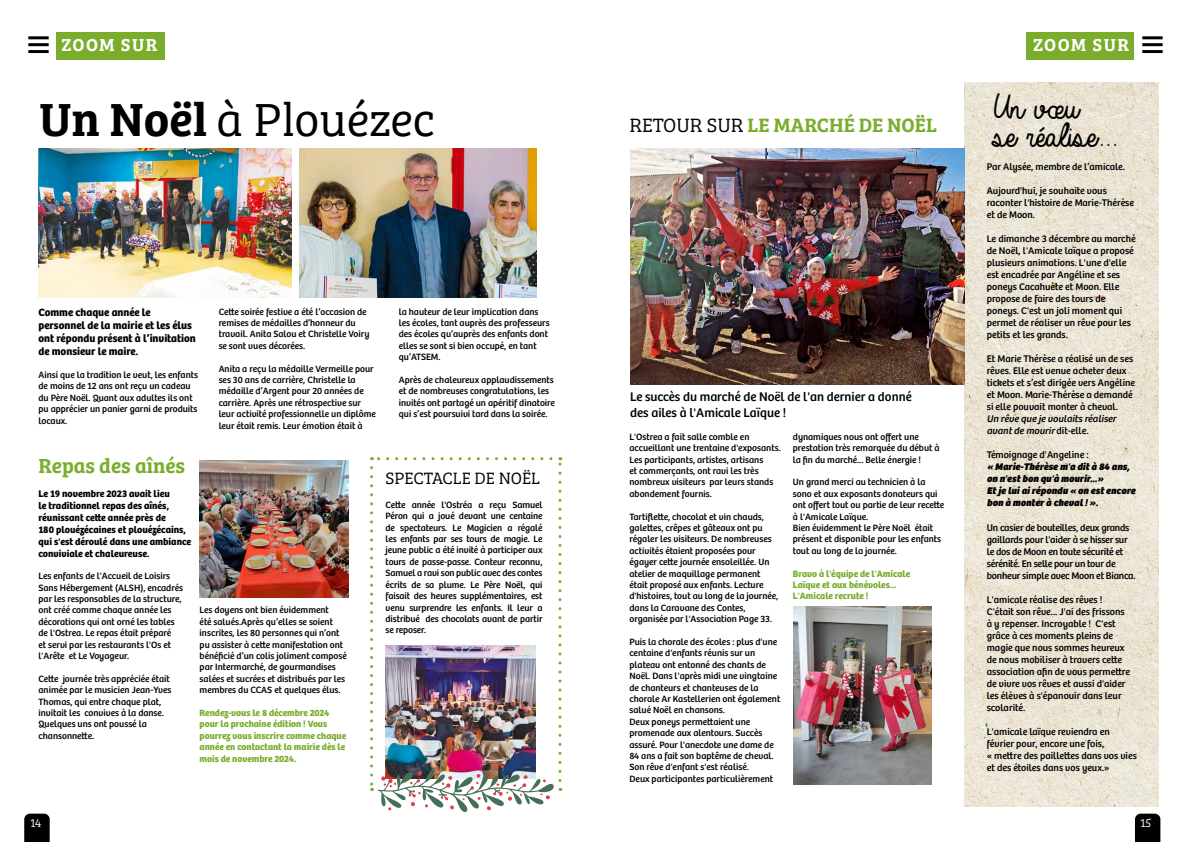
<style>
.page{position:relative;width:1191px;height:842px;background:#fff}
.page>*{position:absolute;margin:0;border:0;box-sizing:border-box;transform-origin:0 0}
.t1{font:300 48px "Bree Serif";color:#000}
.t2{font:36px/28px "Always In My Heart";color:#000}
.t3{font:600 21px "Bree Serif";color:#79ad2b}
.t4{font:600 20px "Bree Serif";color:#79ad2b}
.t5{font:600 18px "Bree Serif";letter-spacing:.075em;color:#fff}
.t6{font:300 17px "Bree Serif";color:#000}
.t7{font:13px/15.6px "Bree";color:#000}
.t8{font:300 12px "Bree Serif";color:#fff}
.t9{font:700 11px/13.2px "Bree";color:#000}
.t10{font:10px/12px "Bree";color:#000}
.t11{font:700 10px/12px "Bree";color:#000}
.t12{font:10px/12px "Bree";letter-spacing:-.02em;color:#000}
.t13{font:italic 800 10px/12px "Bree";color:#000}
.t14{font:italic 10px/12px "Bree";color:#000}
.t15{font:9.5px/11.4px "Bree";color:#000}
.t16{font:700 9.5px/11.4px "Bree";color:#79ad2b}
.s1{font-weight:600}
.s2{font-weight:300;color:#000}
.s3{font-style:normal}
</style>
<div class="page">
<div style="left:56px;top:32px;width:108px;height:28px;background:#79ad2b"></div>
<hr style="left:28px;top:36px;width:21px;height:3px;background:#000">
<hr style="left:28px;top:43px;width:21px;height:3px;background:#000">
<hr style="left:28px;top:50px;width:21px;height:3px;background:#000">
<svg style="left:24px;top:814px;width:26px;height:28px"></svg>
<img style="left:300px;top:149px;width:236px;height:148px">
<img style="left:964px;top:83px;width:194px;height:724px">
<div style="left:1026px;top:32px;width:107px;height:28px;background:#79ad2b"></div>
<hr style="left:1142px;top:36px;width:20px;height:3px;background:#000">
<hr style="left:1142px;top:43px;width:20px;height:3px;background:#000">
<hr style="left:1142px;top:50px;width:20px;height:3px;background:#000">
<svg style="left:1135px;top:814px;width:25px;height:28px"></svg>
<img style="left:630px;top:149px;width:334px;height:236px">
<img style="left:793px;top:606px;width:138px;height:179px">
<img style="left:370px;top:457px;width:191px;height:355px">
<img style="left:39px;top:149px;width:253px;height:148px">
<img style="left:200px;top:460px;width:149px;height:138px">
<h3 class="t5" style="left:61px;top:31px;width:97px">ZOOM SUR</h3>
<h1 class="t1" style="left:39px;top:85px;width:397px"><span class="s1">Un Noël</span> à Plouézec</h1>
<p class="t9" style="left:39px;top:305px;width:159px">Comme chaque année le personnel de la mairie et les élus ont répondu présent à l’invitation de monsieur le maire.</p>
<p class="t15" style="left:39px;top:369px;width:161px">Ainsi que la tradition le veut, les enfants de moins de 12 ans ont reçu un cadeau du Père Noël. Quant aux adultes ils ont pu apprécier un panier garni de produits locaux.</p>
<p class="t15" style="left:219px;top:306px;width:152px">Cette soirée festive a été l’occasion de remises de médailles d’honneur du travail. Anita Salou et Christelle Voiry se sont vues décorées.</p>
<p class="t15" style="left:219px;top:363px;width:159px">Anita a reçu la médaille Vermeille pour ses 30 ans de carrière, Christelle la médaille d’Argent pour 20 années de carrière. Après une rétrospective sur leur activité professionnelle un diplôme leur était remis. Leur émotion était à</p>
<p class="t15" style="left:399px;top:306px;width:152px">la hauteur de leur implication dans les écoles, tant auprès des professeurs des écoles qu’auprès des enfants dont elles se sont si bien occupé, en tant qu’ATSEM.</p>
<p class="t15" style="left:399px;top:374px;width:158px">Après de chaleureux applaudissements et de nombreuses congratulations, les invités ont partagé un apéritif dinatoire qui s’est poursuivi tard dans la soirée.</p>
<h3 class="t3" style="left:39px;top:450px;width:148px">Repas des aînés</h3>
<p class="t11" style="left:39px;top:488px;width:154px">Le 19 novembre 2023 avait lieu<br>le traditionnel repas des aînés, réunissant cette année près de<br>180 plouézécaines et plouézécains, qui s'est déroulé dans une ambiance conviviale et chaleureuse.</p>
<p class="t15" style="left:39px;top:570px;width:146px">Les enfants de l'Accueil de Loisirs Sans Hébergement (ALSH), encadrés par les responsables de la structure, ont créé comme chaque année les décorations qui ont orné les tables de l'Ostrea. Le repas était préparé<br>et servi par les restaurants l'Os et l'Arête et Le Voyageur.</p>
<p class="t15" style="left:39px;top:673px;width:134px">Cette journée très appréciée était animée par le musicien Jean-Yves<br>Thomas, qui entre chaque plat, invitait les convives à la danse.<br>Quelques uns ont poussé la chansonnette.</p>
<p class="t15" style="left:200px;top:605px;width:149px">Les doyens ont bien évidemment<br>été salués.Après qu’elles se soient inscrites, les 80 personnes qui n’ont pu assister à cette manifestation ont bénéficié d’un colis joliment composé par Intermarché, de gourmandises salées et sucrées et distribués par les membres du CCAS et quelques élus.</p>
<p class="t16" style="left:200px;top:707px;width:148px">Rendez-vous le 8 décembre 2024 pour la prochaine édition ! Vous pourrez vous inscrire comme chaque année en contactant la mairie dès le mois de novembre 2024.</p>
<h3 class="t6" style="left:386px;top:466px;width:156px">SPECTACLE DE NOËL</h3>
<p class="t15" style="left:386px;top:499px;width:158px;text-align:justify">Cette année l'Ostréa a reçu Samuel Péron qui a joué devant une centaine de spectateurs. Le Magicien a régalé les enfants par ses tours de magie. Le jeune public a été invité à participer aux tours de passe-passe. Conteur reconnu, Samuel a ravi son public avec des contes écrits de sa plume. Le Père Noël, qui faisait des heures supplémentaires, est venu surprendre les enfants. Il leur a distribué des chocolats avant de partir se reposer.</p>
<p class="t8" style="left:31px;top:814px;width:12px">14</p>
<h3 class="t4" style="left:629px;top:110px;width:309px"><span class="s2">RETOUR SUR</span> LE MARCHÉ DE NOËL</h3>
<h3 class="t7" style="left:630px;top:389px;width:283px">Le succès du marché de Noël de l'an dernier a donné des ailes à l'Amicale Laïque !</h3>
<p class="t15" style="left:629px;top:431px;width:153px">L'Ostrea a fait salle comble en accueillant une trentaine d'exposants.<br>Les participants, artistes, artisans<br>et commerçants, ont ravi les très nombreux visiteurs par leurs stands abondement fournis.</p>
<p class="t15" style="left:629px;top:511px;width:150px">Tartiflette, chocolat et vin chauds, galettes, crêpes et gâteaux ont pu régaler les visiteurs. De nombreuses activités étaient proposées pour égayer cette journée ensoleillée. Un atelier de maquillage permanent était proposé aux enfants. Lecture d'histoires, tout au long de la journée, dans la Caravane des Contes, organisée par l'Association Page 33.</p>
<p class="t15" style="left:629px;top:636px;width:152px">Puis la chorale des écoles : plus d'une centaine d'enfants réunis sur un plateau ont entonné des chants de Noël. Dans l'après midi une vingtaine de chanteurs et chanteuses de la chorale Ar Kastellerien ont également salué Noël en chansons.<br>Deux poneys permettaient une promenade aux alentours. Succès assuré. Pour l'anecdote une dame de 84 ans a fait son baptême de cheval.<br>Son rêve d'enfant s'est réalisé.<br>Deux participantes particulièrement</p>
<p class="t15" style="left:793px;top:431px;width:148px">dynamiques nous ont offert une prestation très remarquée du début à la fin du marché... Belle énergie !</p>
<p class="t15" style="left:793px;top:477px;width:153px">Un grand merci au technicien à la sono et aux exposants donateurs qui ont offert tout ou partie de leur recette à l'Amicale Laïque.<br>Bien évidemment le Père Noël était présent et disponible pour les enfants tout au long de la journée.</p>
<p class="t16" style="left:793px;top:568px;width:119px">Bravo à l'équipe de l'Amicale<br>Laïque et aux bénévoles...<br>L'Amicale recrute !</p>
<h3 class="t5" style="left:1033px;top:31px;width:97px">ZOOM SUR</h3>
<h2 class="t2" style="left:986px;top:96px;width:125px">Un v œu<br>se réalise...</h2>
<p class="t10" style="left:986px;top:161px;width:140px">Par Alysée, membre de l’amicale.</p>
<p class="t10" style="left:986px;top:185px;width:149px">Aujourd'hui, je souhaite vous raconter l'histoire de Marie-Thérèse et de Moon.</p>
<p class="t10" style="left:986px;top:233px;width:150px">Le dimanche 3 décembre au marché de Noël, l'Amicale laïque a proposé plusieurs animations. L'une d'elle est encadrée par Angéline et ses poneys Cacahuète et Moon. Elle propose de faire des tours de poneys. C'est un joli moment qui permet de réaliser un rêve pour les petits et les grands.</p>
<p class="t10" style="left:986px;top:353px;width:150px">Et Marie Thérèse a réalisé un de ses rêves. Elle est venue acheter deux tickets et s’est dirigée vers Angéline et Moon. Marie-Thérèse a demandé si elle pouvait monter à cheval.</p>
<p class="t14" style="left:986px;top:413px;width:131px">Un rêve que je voulaits réaliser avant de mourir <span class="s3">dit-elle.</span></p>
<p class="t10" style="left:986px;top:449px;width:103px">Témoignage d'Angeline :</p>
<p class="t13" style="left:986px;top:461px;width:150px">« Marie-Thérèse m'a dit à 84 ans, on n'est bon qu'à mourir...»<br>Et je lui ai répondu « on est encore bon à monter à cheval ! ».</p>
<p class="t12" style="left:986px;top:521px;width:150px">Un casier de bouteilles, deux grands gaillards pour l'aider à se hisser sur le dos de Moon en toute sécurité et sérénité. En selle pour un tour de bonheur simple avec Moon et Bianca.</p>
<p class="t10" style="left:986px;top:593px;width:145px">L'amicale réalise des rêves !<br>C'était son rêve... J'ai des frissons à y repenser. Incroyable ! C'est grâce à ces moments pleins de magie que nous sommes heureux de nous mobiliser à travers cette association afin de vous permettre de vivre vos rêves et aussi d'aider les élèves à s'épanouir dans leur scolarité.</p>
<p class="t10" style="left:986px;top:725px;width:151px">L'amicale laïque reviendra en février pour, encore une fois,<br>« mettre des paillettes dans vos vies et des étoiles dans vos yeux.»</p>
<p class="t8" style="left:1140px;top:814px;width:12px">15</p>
</div>
